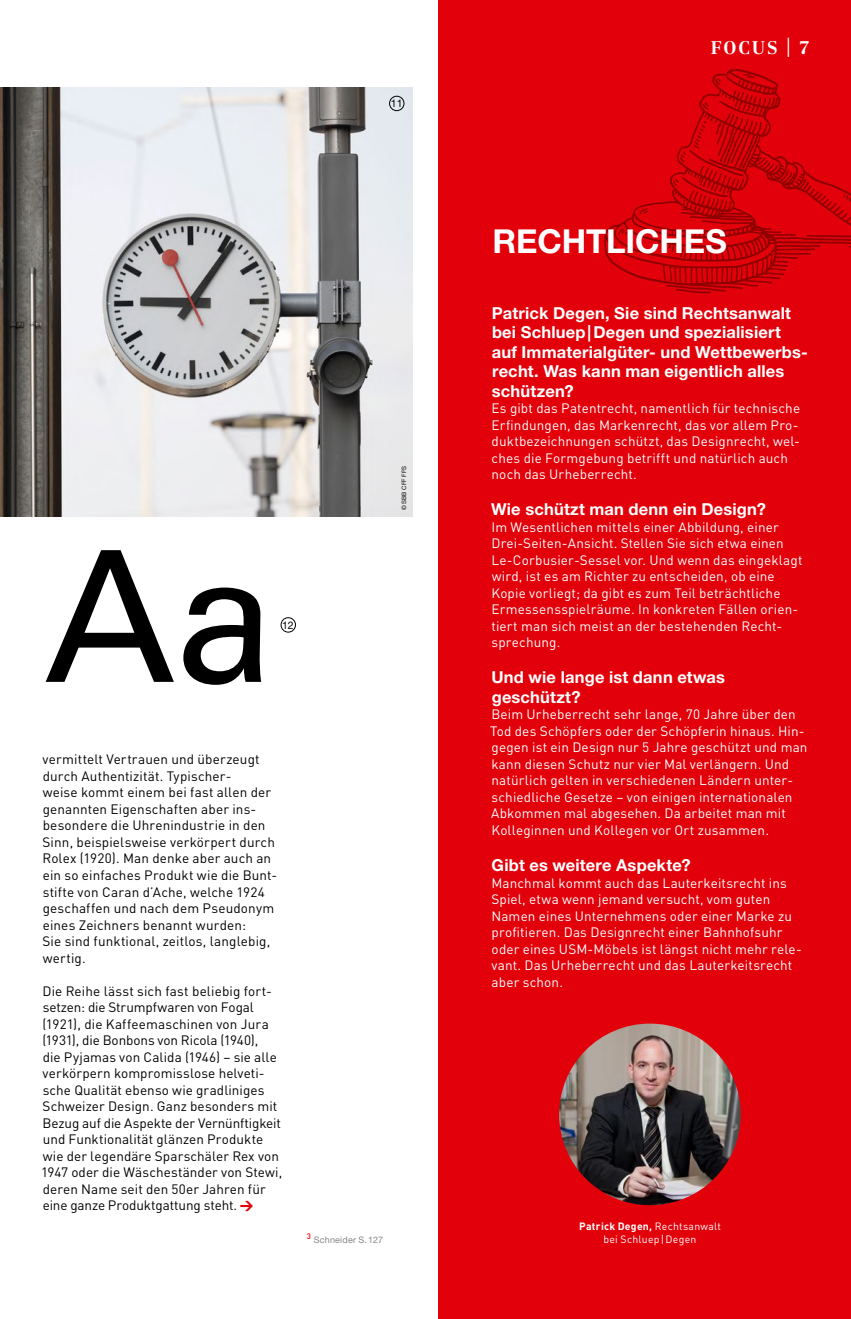
<style>
.page{position:relative;width:851px;height:1319px;background:#fff}
.page>*{position:absolute;margin:0;border:0;box-sizing:border-box;transform-origin:0 0}
.t1{font:182.25px "Univers LT Std";color:#000}
.t2{font:700 33px "Helvetica Neue LT Std";letter-spacing:-.005em;color:#fff}
.t3{font:700 18px "Centennial LT Std";letter-spacing:.1em;color:#fff}
.t4{font:700 16.5px/19.5px "Helvetica Neue LT Std";letter-spacing:.01em;color:#fff}
.t5{font:13.5px/16.5px "DIN Pro";letter-spacing:.01em;color:#fff}
.t6{font:13.5px/16.5px "DIN Pro";letter-spacing:.01em;color:#000}
.t7{font:10.5px/13.5px "DIN Pro";letter-spacing:.02em;color:#fff;text-align:center}
.t8{font:10.5px "Helvetica Neue LT Std";color:#000}
.t9{font:9px "Helvetica Neue LT Std";letter-spacing:.02em;color:#868686}
.t10{font:500 7.8px "DIN Pro";color:#e2000a}
.t11{font:6px "Helvetica Neue LT Std";letter-spacing:.015em;color:#000}
.s1{font-weight:900;color:#e2000a}
.s2{font-family:"Helvetica Neue LT Std";font-weight:300;font-size:27px}
.s3{font-weight:700}
</style>
<div class="page">
<div style="left:438px;top:0;width:412px;height:1318px;background:#e2000a"></div>
<svg style="left:604px;top:69px;width:246px;height:220px"></svg>
<svg style="left:666px;top:285px;width:60px;height:8px"></svg>
<svg style="left:843px;top:193px;width:7px;height:9px"></svg>
<svg style="left:639px;top:208px;width:9px;height:6px"></svg>
<svg style="left:761px;top:124px;width:6px;height:11px"></svg>
<svg style="left:702px;top:102px;width:7px;height:8px"></svg>
<svg style="left:673px;top:121px;width:70px;height:76px"></svg>
<svg style="left:679px;top:247px;width:5px;height:10px"></svg>
<svg style="left:617px;top:229px;width:10px;height:6px"></svg>
<svg style="left:608px;top:247px;width:7px;height:8px"></svg>
<svg style="left:715px;top:78px;width:5px;height:7px"></svg>
<svg style="left:743px;top:74px;width:11px;height:4px"></svg>
<img style="left:0;top:87px;width:412px;height:429px">
<div style="left:389px;top:96px;width:15px;height:15px;border:1px solid #000;border-radius:50%"></div>
<div style="left:281px;top:617px;width:15px;height:15px;border:1px solid #000;border-radius:50%"></div>
<img style="left:559px;top:1023px;width:181px;height:181px;border-radius:91px">
<p class="t8" style="left:391px;top:97px;width:13px">11</p>
<h1 class="t1" style="left:44px;top:509px;width:233px">Aa</h1>
<p class="t8" style="left:282px;top:618px;width:13px">12</p>
<p class="t11" style="left:400px;top:510px;width:46px;rotate:-90deg">© SBB CFF FFS</p>
<p class="t6" style="left:42px;top:750px;width:236px">vermittelt Vertrauen und überzeugt durch Authentizität. Typischer-<br>weise kommt einem bei fast allen der genannten Eigenschaften aber ins&shy;besondere die Uhrenindustrie in den Sinn, beispielsweise verkörpert durch Rolex (1920). Man denke aber auch an ein so einfaches Produkt wie die Bunt&shy;stifte von Caran d’Ache, welche 1924 geschaffen und nach dem Pseudonym eines Zeichners benannt wurden:<br>Sie sind funktional, zeitlos, langlebig, wertig.</p>
<p class="t6" style="left:41px;top:981px;width:243px">Die Reihe lässt sich fast beliebig fort&shy;setzen: die Strumpfwaren von Fogal (1921), die Kaffeemaschinen von Jura (1931), die Bonbons von Ricola (1940),<br>die Pyjamas von Calida (1946) – sie alle verkörpern kompromisslose helveti&shy;sche Qualität ebenso wie gradliniges Schweizer Design. Ganz besonders mit Bezug auf die Aspekte der Vernünftigkeit und Funktionalität glänzen Produkte wie der legendäre Sparschäler Rex von 1947 oder die Wäscheständer von Stewi, deren Name seit den 50er Jahren für eine ganze Produktgattung steht. <span class="s1">→</span></p>
<p class="t10" style="left:307px;top:1230px;width:6px">3</p>
<p class="t9" style="left:314px;top:1234px;width:71px">Schneider S.127</p>
<h3 class="t3" style="left:710px;top:37px;width:101px">FOCUS <span class="s2">I</span> 7</h3>
<h2 class="t2" style="left:492px;top:220px;width:236px">RECHTLICHES</h2>
<p class="t4" style="left:491px;top:302px;width:317px">Patrick Degen, Sie sind Rechtsanwalt bei Schluep|Degen und spezialisiert auf Immaterialgüter- und Wettbewerbs&shy;recht. Was kann man eigentlich alles schützen?</p>
<p class="t5" style="left:491px;top:399px;width:310px">Es gibt das Patentrecht, namentlich für technische Erfindungen, das Markenrecht, das vor allem Pro&shy;duktbezeichnungen schützt, das Designrecht, wel&shy;ches die Formgebung betrifft und natürlich auch noch das Urheberrecht.</p>
<p class="t4" style="left:491px;top:499px;width:276px">Wie schützt man denn ein Design?</p>
<p class="t5" style="left:491px;top:518px;width:312px">Im Wesentlichen mittels einer Abbildung, einer Drei-Seiten-Ansicht. Stellen Sie sich etwa einen Le-Corbusier-Sessel vor. Und wenn das eingeklagt wird, ist es am Richter zu entscheiden, ob eine Kopie vorliegt; da gibt es zum Teil beträchtliche Ermessensspielräume. In konkreten Fällen orien&shy;tiert man sich meist an der bestehenden Recht&shy;sprechung.</p>
<p class="t4" style="left:491px;top:667px;width:235px">Und wie lange ist dann etwas geschützt?</p>
<p class="t5" style="left:490px;top:705px;width:319px">Beim Urheberrecht sehr lange, 70 Jahre über den Tod des Schöpfers oder der Schöpferin hinaus. Hin&shy;gegen ist ein Design nur 5 Jahre geschützt und man kann diesen Schutz nur vier Mal verlängern. Und natürlich gelten in verschiedenen Ländern unter&shy;schiedliche Gesetze – von einigen internationalen Abkommen mal abgesehen. Da arbeitet man mit Kolleginnen und Kollegen vor Ort zusammen.</p>
<p class="t4" style="left:491px;top:854px;width:200px">Gibt es weitere Aspekte?</p>
<p class="t5" style="left:491px;top:873px;width:312px">Manchmal kommt auch das Lauterkeitsrecht ins Spiel, etwa wenn jemand versucht, vom guten Namen eines Unternehmens oder einer Marke zu profitieren. Das Designrecht einer Bahnhofsuhr oder eines USM-Möbels ist längst nicht mehr rele&shy;vant. Das Urheberrecht und das Lauterkeitsrecht aber schon.</p>
<p class="t7" style="left:579px;top:1218px;width:143px"><span class="s3">Patrick Degen,</span> Rechtsanwalt bei Schluep|Degen</p>
</div>
